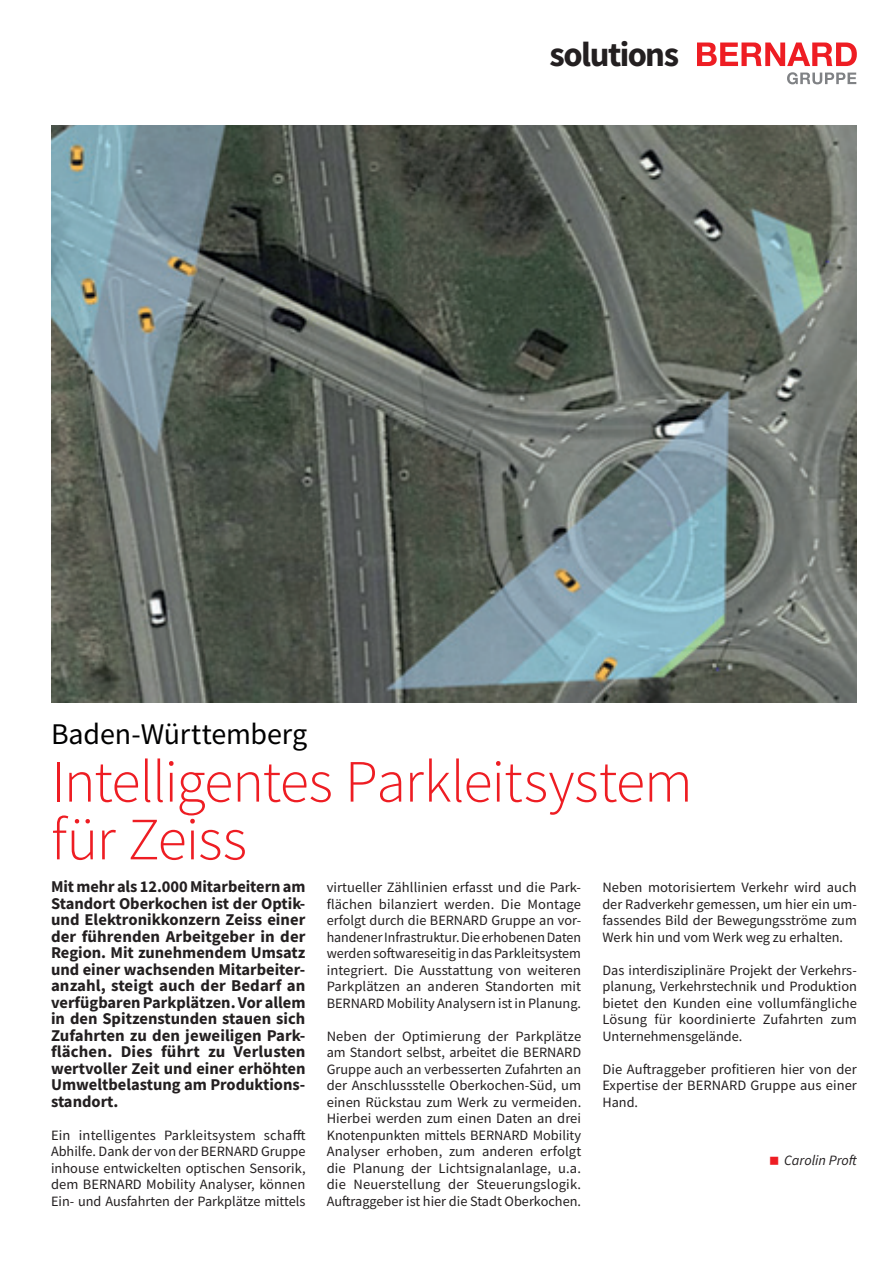
<style>
.page{position:relative;width:893px;height:1263px;background:#fff}
.page>*{position:absolute;margin:0;border:0;box-sizing:border-box;transform-origin:0 0}
.t1{font:300 60px/57.8px "Source Sans Pro";letter-spacing:-.02em;color:#ee1d23}
.t2{font:700 34.65px "Source Sans Pro";letter-spacing:-.04em;color:#231f20}
.t3{font:30px "Source Sans Pro";letter-spacing:-.005em;color:#000001}
.t4{font:700 16.5px/16.5px "Source Sans Pro";color:#231f20;text-align:justify}
.t5{font:14.25px/16.5px "Source Sans Pro";color:#231f20;text-align:justify}
.t6{font:italic 14.25px "Source Sans Pro";color:#231f20}
</style>
<div class="page">
<svg style="left:697px;top:43px;width:160px;height:23px"></svg>
<svg style="left:787px;top:72px;width:69px;height:12px"></svg>
<img style="left:51px;top:125px;width:806px;height:577px">
<h2 class="t2" style="left:550px;top:31px;width:131px">solutions</h2>
<h3 class="t3" style="left:51px;top:715px;width:258px">Baden-Württemberg</h3>
<h1 class="t1" style="left:51px;top:753px;width:643px">Intelligentes Parkleitsystem für Zeiss</h1>
<p class="t4" style="left:51px;top:878px;width:256px">Mit mehr als 12.000 Mitarbeitern am Standort Oberkochen ist der Optik&shy;und Elektronikkonzern Zeiss einer der führenden Arbeitgeber in der Region. Mit zunehmendem Umsatz und einer wachsenden Mitarbeiter&shy;anzahl, steigt auch der Bedarf an verfügbaren Parkplätzen. Vor allem in den Spitzenstunden stauen sich Zufahrten zu den jeweiligen Park&shy;flächen. Dies führt zu Verlusten wertvoller Zeit und einer erhöhten Umweltbelastung am Produktions&shy;standort.</p>
<p class="t5" style="left:51px;top:1127px;width:256px">Ein intelligentes Parkleitsystem schafft Abhilfe. Dank der von der BERNARD Gruppe inhouse entwickelten optischen Sensorik, dem BERNARD Mobility Analyser, können Ein- und Ausfahrten der Parkplätze mittels</p>
<p class="t5" style="left:327px;top:879px;width:256px">virtueller Zähllinien erfasst und die Park&shy;flächen bilanziert werden. Die Montage erfolgt durch die BERNARD Gruppe an vor&shy;handener Infrastruktur. Die erhobenen Daten werden softwareseitig in das Parkleitsystem integriert. Die Ausstattung von weiteren Parkplätzen an anderen Standorten mit BERNARD Mobility Analysern ist in Planung.</p>
<p class="t5" style="left:327px;top:1028px;width:256px">Neben der Optimierung der Parkplätze am Standort selbst, arbeitet die BERNARD Gruppe auch an verbesserten Zufahrten an der Anschlussstelle Oberkochen-Süd, um einen Rückstau zum Werk zu vermeiden.<br>Hierbei werden zum einen Daten an drei Knotenpunkten mittels BERNARD Mobility Analyser erhoben, zum anderen erfolgt die Planung der Lichtsignalanlage, u.a. die Neuerstellung der Steuerungslogik.<br>Auftraggeber ist hier die Stadt Oberkochen.</p>
<p class="t5" style="left:602px;top:879px;width:256px">Neben motorisiertem Verkehr wird auch der Radverkehr gemessen, um hier ein um&shy;fassendes Bild der Bewegungsströme zum Werk hin und vom Werk weg zu erhalten.</p>
<p class="t5" style="left:602px;top:962px;width:256px">Das interdisziplinäre Projekt der Verkehrs&shy;planung, Verkehrstechnik und Produktion bietet den Kunden eine vollumfängliche Lösung für koordinierte Zufahrten zum Unternehmensgelände.</p>
<p class="t5" style="left:602px;top:1061px;width:256px">Die Auftraggeber profitieren hier von der Expertise der BERNARD Gruppe aus einer Hand.</p>
<p class="t6" style="left:784px;top:1151px;width:74px">Carolin Proft</p>
</div>
